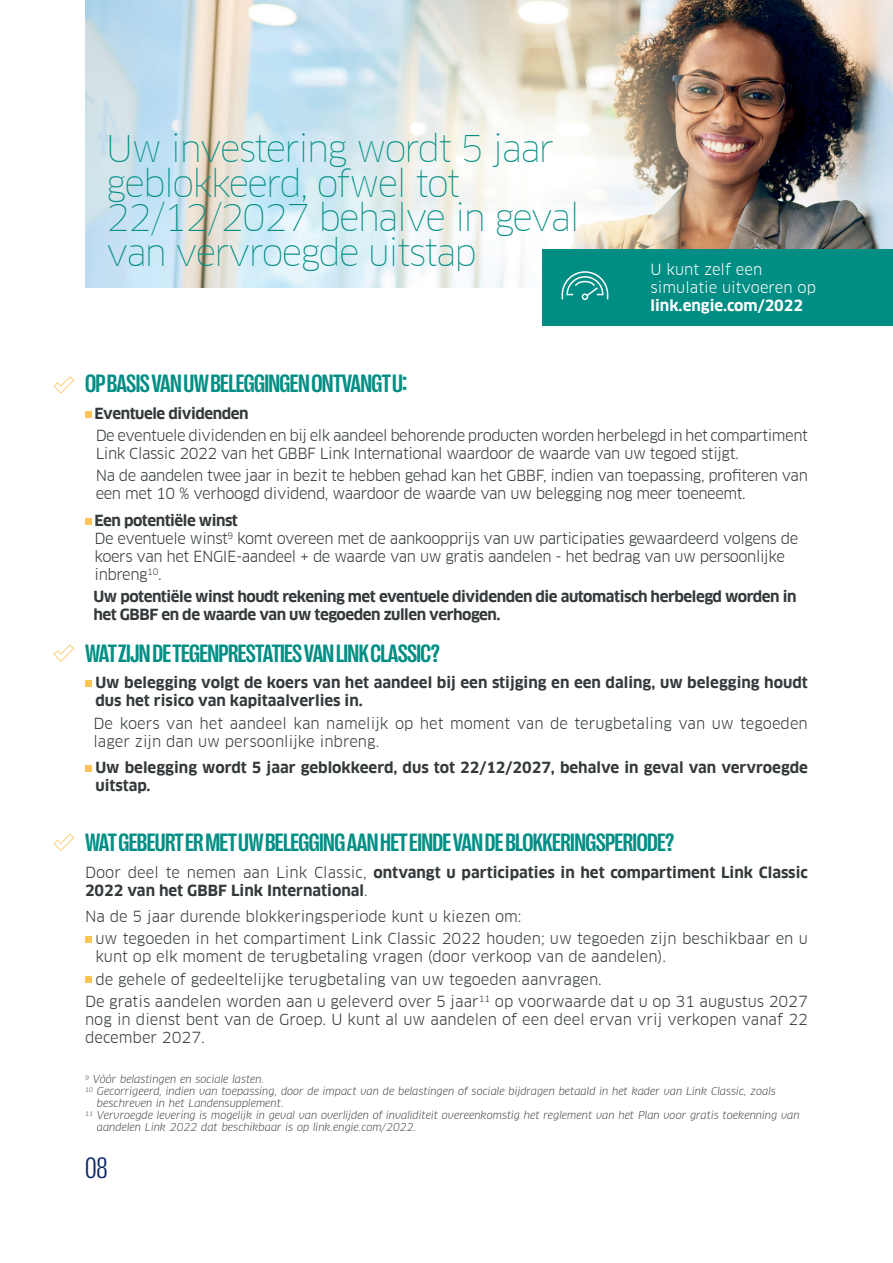
<style>
.page{position:relative;width:893px;height:1263px;background:#fff}
.page>*{position:absolute;margin:0;border:0;box-sizing:border-box;transform-origin:0 0}
.t1{font:100 36px/34.5px "Clan Offc Pro";letter-spacing:-.05em;color:#008e84}
.t2{font:300 condensed 30px "Right Grotesk";color:#052265}
.t3{font:700 condensed 25.5px "Right Grotesk";letter-spacing:-.025em;color:#008e84}
.t4{font:15px/18px "Clan Offc Pro";letter-spacing:-.03em;color:#343a3c}
.t5{font:15px/18px "Clan Offc Pro";color:#343a3c}
.t6{font:700 15px/18px "Clan Offc Pro";color:#343a3c}
.t7{font:700 15px/18px "Clan Offc Pro";letter-spacing:-.03em;color:#343a3c}
.t8{font:15px/18px "Clan Offc Pro";color:#fff}
.t9{font:italic 10.5px/12px "Clan Offc Pro";color:#343a3c}
.s1{font-weight:700}
.s2{font-weight:400}
</style>
<div class="page">
<img style="left:85px;top:0;width:808px;height:287px">
<div style="left:543px;top:249px;width:350px;height:76px;background:#008e84"></div>
<svg style="left:53px;top:376px;width:21px;height:18px"></svg>
<svg style="left:53px;top:644px;width:21px;height:18px"></svg>
<svg style="left:53px;top:834px;width:21px;height:17px"></svg>
<svg style="left:85px;top:411px;width:6px;height:6px"></svg>
<svg style="left:85px;top:518px;width:6px;height:6px"></svg>
<div style="left:85px;top:680px;width:6px;height:7px;background:#fec459"></div>
<svg style="left:85px;top:765px;width:6px;height:6px"></svg>
<div style="left:85px;top:936px;width:6px;height:7px;background:#fec459"></div>
<div style="left:85px;top:976px;width:6px;height:7px;background:#fec459"></div>
<svg style="left:562px;top:271px;width:46px;height:29px"></svg>
<p class="t1" style="left:106px;top:131px;width:475px">Uw investering wordt 5 jaar geblokkeerd, ofwel tot<br>22/12/2027 behalve in geval van vervroegde uitstap</p>
<p class="t8" style="left:651px;top:260px;width:167px">U kunt zelf een simulatie uitvoeren op <span class="s1">link.engie.com/2022</span></p>
<p class="t3" style="left:85px;top:370px;width:323px">OP BASIS VAN UW BELEGGINGEN ONTVANGT U:</p>
<p class="t7" style="left:95px;top:404px;width:156px">Eventuele dividenden</p>
<p class="t4" style="left:96px;top:426px;width:714px">De eventuele dividenden en bij elk aandeel behorende producten worden herbelegd in het compartiment<br>Link Classic 2022 van het GBBF Link International waardoor de waarde van uw tegoed stijgt.</p>
<p class="t4" style="left:96px;top:467px;width:714px">Na de aandelen twee jaar in bezit te hebben gehad kan het GBBF, indien van toepassing, profiteren van een met 10 % verhoogd dividend, waardoor de waarde van uw belegging nog meer toeneemt.</p>
<p class="t4" style="left:95px;top:511px;width:705px"><span class="s1">Een potentiële winst<br></span>De eventuele winst<sup>9</sup> komt overeen met de aankoopprijs van uw participaties gewaardeerd volgens de koers van het ENGIE-aandeel + de waarde van uw gratis aandelen - het bedrag van uw persoonlijke inbreng<sup>10</sup>.</p>
<p class="t7" style="left:94px;top:588px;width:704px">Uw potentiële winst houdt rekening met eventuele dividenden die automatisch herbelegd worden in het GBBF en de waarde van uw tegoeden zullen verhogen.</p>
<p class="t3" style="left:85px;top:640px;width:356px">WAT ZIJN DE TEGENPRESTATIES VAN LINK CLASSIC?</p>
<p class="t6" style="left:95px;top:674px;width:714px">Uw belegging volgt de koers van het aandeel bij een stijging en een daling, uw belegging houdt dus het risico van kapitaalverlies in.</p>
<p class="t5" style="left:94px;top:714px;width:716px">De koers van het aandeel kan namelijk op het moment van de terugbetaling van uw tegoeden lager zijn dan uw persoonlijke inbreng.</p>
<p class="t6" style="left:95px;top:758px;width:714px">Uw belegging wordt 5 jaar geblokkeerd, dus tot 22/12/2027, behalve in geval van vervroegde uitstap.</p>
<p class="t3" style="left:85px;top:829px;width:591px">WAT GEBEURT ER MET UW BELEGGING AAN HET EINDE VAN DE BLOKKERINGSPERIODE?</p>
<p class="t6" style="left:85px;top:863px;width:724px"><span class="s2">Door deel te nemen aan Link Classic,</span> ontvangt u participaties in het compartiment Link Classic<br>2022 van het GBBF Link International<span class="s2">.</span></p>
<p class="t5" style="left:85px;top:907px;width:438px">Na de 5 jaar durende blokkeringsperiode kunt u kiezen om:</p>
<p class="t5" style="left:95px;top:930px;width:714px">uw tegoeden in het compartiment Link Classic 2022 houden; uw tegoeden zijn beschikbaar en u kunt op elk moment de terugbetaling vragen (door verkoop van de aandelen).</p>
<p class="t5" style="left:95px;top:970px;width:508px">de gehele of gedeeltelijke terugbetaling van uw tegoeden aanvragen.</p>
<p class="t4" style="left:85px;top:992px;width:724px;text-align:justify">De gratis aandelen worden aan u geleverd over 5 jaar<sup>11</sup> op voorwaarde dat u op 31 augustus 2027 nog in dienst bent van de Groep. U kunt al uw aandelen of een deel ervan vrij verkopen vanaf 22 december 2027.</p>
<p class="t9" style="left:85px;top:1073px;width:181px"><sup>9</sup> Vóór belastingen en sociale lasten.</p>
<p class="t9" style="left:97px;top:1085px;width:681px;text-indent:-12px"><sup>10</sup> Gecorrigeerd, indien van toepassing, door de impact van de belastingen of sociale bijdragen betaald in het kader van Link Classic, zoals beschreven in het Landensupplement.</p>
<p class="t9" style="left:97px;top:1109px;width:704px;text-indent:-12px"><sup>11</sup> Vervroegde levering is mogelijk in geval van overlijden of invaliditeit overeenkomstig het reglement van het Plan voor gratis toekenning van aandelen Link 2022 dat beschikbaar is op link.engie.com/2022.</p>
<p class="t2" style="left:85px;top:1152px;width:24px">08</p>
</div>
